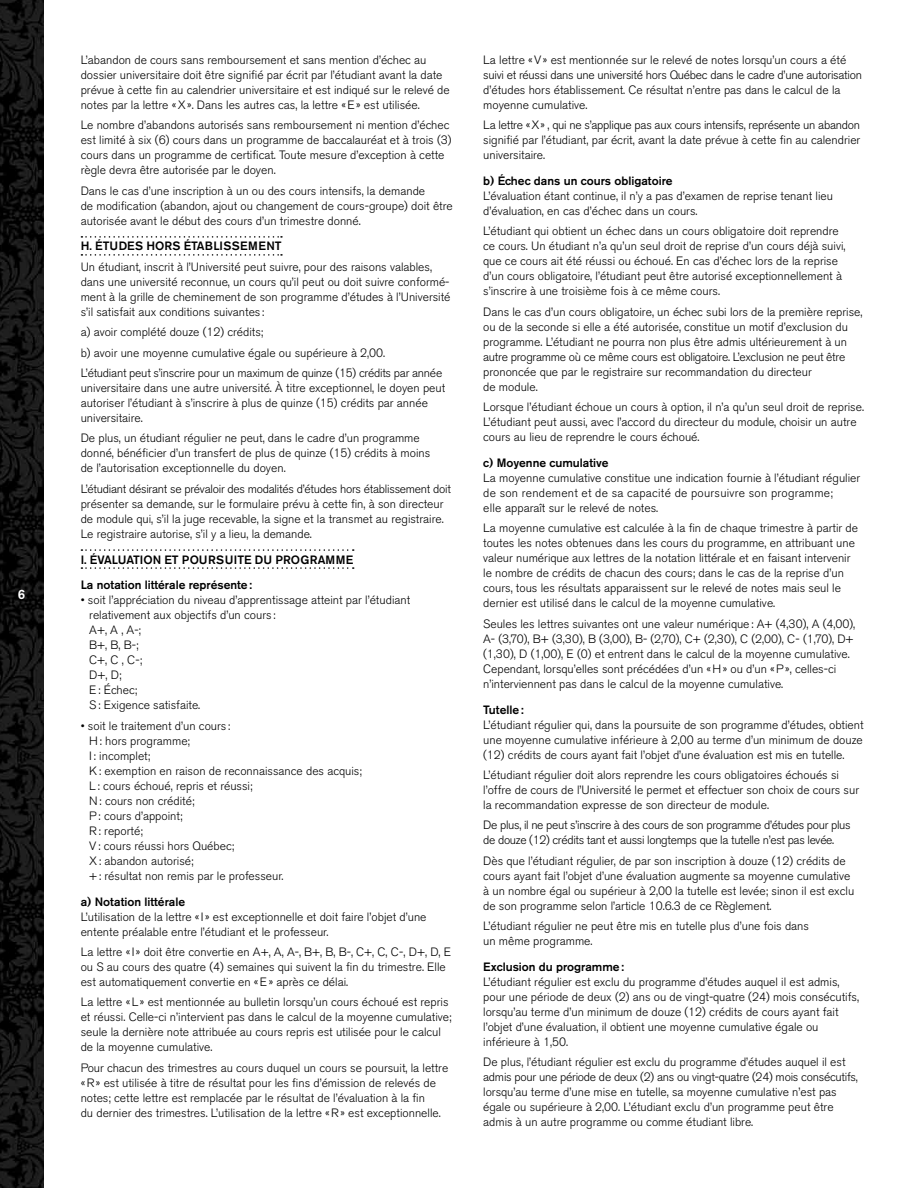
<style>
.page{position:relative;width:918px;height:1188px;background:#fff}
.page>*{position:absolute;margin:0;border:0;box-sizing:border-box;transform-origin:0 0}
.t1{font:500 13.5px "Akzidenz Grotesk BE";color:#fff}
.t2{font:300 12px/15px "Akzidenz Grotesk BE";color:#000}
.t3{font:500 12px/25.8px "Akzidenz Grotesk BE";color:#000}
.t4{font:300 12px/15px "Akzidenz Grotesk BE";letter-spacing:-.025em;color:#000}
</style>
<div class="page">
<img style="left:0;top:0;width:44px;height:1188px">
<svg style="left:81px;top:236px;width:201px;height:2px"></svg>
<svg style="left:81px;top:549px;width:273px;height:2px"></svg>
<svg style="left:81px;top:254px;width:201px;height:2px"></svg>
<svg style="left:81px;top:567px;width:273px;height:2px"></svg>
<p class="t1" style="left:18px;top:586px;width:9px">6</p>
<p class="t2" style="left:81px;top:52px;width:371px">L’abandon de cours sans remboursement et sans mention d’échec au dossier universitaire doit être signifié par écrit par l’étudiant avant la date prévue à cette fin au calendrier universitaire et est indiqué sur le relevé de notes par la lettre « X ». Dans les autres cas, la lettre « E » est utilisée.</p>
<p class="t2" style="left:81px;top:118px;width:372px">Le nombre d’abandons autorisés sans remboursement ni mention d’échec est limité à six (6) cours dans un programme de baccalauréat et à trois (3) cours dans un programme de certificat. Toute mesure d’exception à cette règle devra être autorisée par le doyen.</p>
<p class="t2" style="left:81px;top:183px;width:374px">Dans le cas d’une inscription à un ou des cours intensifs, la demande<br>de modification (abandon, ajout ou changement de cours-groupe) doit être autorisée avant le début des cours d’un trimestre donné.</p>
<p class="t3" style="left:81px;top:233px;width:203px">H. ÉTUDES HORS ÉTABLISSEMENT</p>
<p class="t2" style="left:81px;top:259px;width:371px">Un étudiant, inscrit à l’Université peut suivre, pour des raisons valables, dans une université reconnue, un cours qu’il peut ou doit suivre conformé&shy;ment à la grille de cheminement de son programme d’études à l’Université s’il satisfait aux conditions suivantes :</p>
<p class="t2" style="left:81px;top:322px;width:363px;line-height:20.4px">a) avoir complété douze (12) crédits;<br>b) avoir une moyenne cumulative égale ou supérieure à 2,00.<br>L’étudiant peut s’inscrire pour un maximum de quinze (15) crédits par année</p>
<p class="t2" style="left:81px;top:381px;width:366px">universitaire dans une autre université. À titre exceptionnel, le doyen peut autoriser l’étudiant à s’inscrire à plus de quinze (15) crédits par année universitaire.</p>
<p class="t2" style="left:81px;top:431px;width:351px">De plus, un étudiant régulier ne peut, dans le cadre d’un programme donné, bénéficier d’un transfert de plus de quinze (15) crédits à moins de l’autorisation exceptionnelle du doyen.</p>
<p class="t2" style="left:81px;top:481px;width:372px">L’étudiant désirant se prévaloir des modalités d’études hors établissement doit présenter sa demande, sur le formulaire prévu à cette fin, à son directeur de module qui, s’il la juge recevable, la signe et la transmet au registraire.<br>Le registraire autorise, s’il y a lieu, la demande.</p>
<p class="t3" style="left:81px;top:546px;width:274px">I. ÉVALUATION ET POURSUITE DU PROGRAMME<br>La notation littérale représente:</p>
<p class="t2" style="left:89px;top:593px;width:322px;text-indent:-9px">• soit l’appréciation du niveau d’apprentissage atteint par l’étudiant relativement aux objectifs d’un cours :<br>A+, A , A-;<br>B+, B, B-;<br>C+, C , C-;<br>D+, D;<br>E : Échec;<br>S: Exigence satisfaite.</p>
<p class="t2" style="left:89px;top:718px;width:274px;text-indent:-9px">• soit le traitement d’un cours :<br>H: hors programme;<br>I : incomplet;<br>K: exemption en raison de reconnaissance des acquis;<br>L: cours échoué, repris et réussi;<br>N : cours non crédité;<br>P: cours d’appoint;<br>R: reporté;<br>V: cours réussi hors Québec;<br>X : abandon autorisé;<br>+: résultat non remis par le professeur.</p>
<p class="t3" style="left:81px;top:888px;width:106px">a) Notation littérale</p>
<p class="t2" style="left:81px;top:909px;width:347px">L’utilisation de la lettre « I » est exceptionnelle et doit faire l’objet d’une entente préalable entre l’étudiant et le professeur.</p>
<p class="t2" style="left:81px;top:945px;width:371px">La lettre « I » doit être convertie en A+, A, A-, B+, B, B-, C+, C, C-, D+, D, E ou S au cours des quatre (4) semaines qui suivent la fin du trimestre. Elle est automatiquement convertie en « E » après ce délai.</p>
<p class="t2" style="left:81px;top:995px;width:373px">La lettre «L» est mentionnée au bulletin lorsqu’un cours échoué est repris et réussi. Celle-ci n’intervient pas dans le calcul de la moyenne cumulative; seule la dernière note attribuée au cours repris est utilisée pour le calcul de la moyenne cumulative.</p>
<p class="t2" style="left:81px;top:1060px;width:369px">Pour chacun des trimestres au cours duquel un cours se poursuit, la lettre «R» est utilisée à titre de résultat pour les fins d’émission de relevés de notes; cette lettre est remplacée par le résultat de l’évaluation à la fin<br>du dernier des trimestres. L’utilisation de la lettre «R» est exceptionnelle.</p>
<p class="t2" style="left:483px;top:52px;width:380px">La lettre «V» est mentionnée sur le relevé de notes lorsqu’un cours a été suivi et réussi dans une université hors Québec dans le cadre d’une autorisation d’études hors établissement. Ce résultat n’entre pas dans le calcul de la moyenne cumulative.</p>
<p class="t2" style="left:483px;top:118px;width:379px;text-align:justify">La lettre « X » , qui ne s’applique pas aux cours intensifs, représente un abandon signifié par l’étudiant, par écrit, avant la date prévue à cette fin au calendrier universitaire.</p>
<p class="t3" style="left:483px;top:168px;width:191px">b) Échec dans un cours obligatoire</p>
<p class="t2" style="left:483px;top:189px;width:351px">L’évaluation étant continue, il n’y a pas d’examen de reprise tenant lieu d’évaluation, en cas d’échec dans un cours.</p>
<p class="t2" style="left:483px;top:224px;width:364px">L’étudiant qui obtient un échec dans un cours obligatoire doit reprendre ce cours. Un étudiant n’a qu’un seul droit de reprise d’un cours déjà suivi, que ce cours ait été réussi ou échoué. En cas d’échec lors de la reprise d’un cours obligatoire, l’étudiant peut être autorisé exceptionnellement à s’inscrire à une troisième fois à ce même cours.</p>
<p class="t2" style="left:483px;top:304px;width:381px">Dans le cas d’un cours obligatoire, un échec subi lors de la première reprise, ou de la seconde si elle a été autorisée, constitue un motif d’exclusion du programme. L’étudiant ne pourra non plus être admis ultérieurement à un autre programme où ce même cours est obligatoire. L’exclusion ne peut être prononcée que par le registraire sur recommandation du directeur<br>de module.</p>
<p class="t2" style="left:483px;top:400px;width:382px">Lorsque l’étudiant échoue un cours à option, il n’a qu’un seul droit de reprise.<br>L’étudiant peut aussi, avec l’accord du directeur du module, choisir un autre cours au lieu de reprendre le cours échoué.</p>
<p class="t3" style="left:483px;top:450px;width:127px">c) Moyenne cumulative</p>
<p class="t2" style="left:483px;top:471px;width:379px">La moyenne cumulative constitue une indication fournie à l’étudiant régulier de son rendement et de sa capacité de poursuivre son programme;<br>elle apparaît sur le relevé de notes.</p>
<p class="t2" style="left:483px;top:521px;width:376px">La moyenne cumulative est calculée à la fin de chaque trimestre à partir de toutes les notes obtenues dans les cours du programme, en attribuant une valeur numérique aux lettres de la notation littérale et en faisant intervenir le nombre de crédits de chacun des cours; dans le cas de la reprise d’un cours, tous les résultats apparaissent sur le relevé de notes mais seul le dernier est utilisé dans le calcul de la moyenne cumulative.</p>
<p class="t2" style="left:483px;top:616px;width:374px">Seules les lettres suivantes ont une valeur numérique: A+ (4,30), A (4,00), A- (3,70), B+ (3,30), B (3,00), B- (2,70), C+ (2,30), C (2,00), C- (1,70), D+ (1,30), D (1,00), E (0) et entrent dans le calcul de la moyenne cumulative.<br>Cependant, lorsqu’elles sont précédées d’un «H» ou d’un «P», celles-ci n’interviennent pas dans le calcul de la moyenne cumulative.</p>
<p class="t3" style="left:483px;top:696px;width:42px">Tutelle:</p>
<p class="t2" style="left:483px;top:717px;width:382px;text-align:justify">L’étudiant régulier qui, dans la poursuite de son programme d’études, obtient une moyenne cumulative inférieure à 2,00 au terme d’un minimum de douze (12) crédits de cours ayant fait l’objet d’une évaluation est mis en tutelle.</p>
<p class="t2" style="left:483px;top:768px;width:377px">L’étudiant régulier doit alors reprendre les cours obligatoires échoués si l’offre de cours de l’Université le permet et effectuer son choix de cours sur la recommandation expresse de son directeur de module.</p>
<p class="t4" style="left:483px;top:818px;width:369px">De plus, il ne peut s’inscrire à des cours de son programme d’études pour plus de douze (12) crédits tant et aussi longtemps que la tutelle n’est pas levée.</p>
<p class="t2" style="left:483px;top:853px;width:373px">Dès que l’étudiant régulier, de par son inscription à douze (12) crédits de cours ayant fait l’objet d’une évaluation augmente sa moyenne cumulative à un nombre égal ou supérieur à 2,00 la tutelle est levée; sinon il est exclu de son programme selon l’article 10.6.3 de ce Règlement.</p>
<p class="t2" style="left:483px;top:919px;width:327px">L’étudiant régulier ne peut être mis en tutelle plus d’une fois dans un même programme.</p>
<p class="t3" style="left:483px;top:954px;width:142px">Exclusion du programme:</p>
<p class="t2" style="left:483px;top:975px;width:377px">L’étudiant régulier est exclu du programme d’études auquel il est admis, pour une période de deux (2) ans ou de vingt-quatre (24) mois consécutifs, lorsqu’au terme d’un minimum de douze (12) crédits de cours ayant fait l’objet d’une évaluation, il obtient une moyenne cumulative égale ou inférieure à 1,50.</p>
<p class="t2" style="left:483px;top:1055px;width:376px">De plus, l’étudiant régulier est exclu du programme d’études auquel il est admis pour une période de deux (2) ans ou vingt-quatre (24) mois consécutifs, lorsqu’au terme d’une mise en tutelle, sa moyenne cumulative n’est pas égale ou supérieure à 2,00. L’étudiant exclu d’un programme peut être admis à un autre programme ou comme étudiant libre.</p>
</div>
